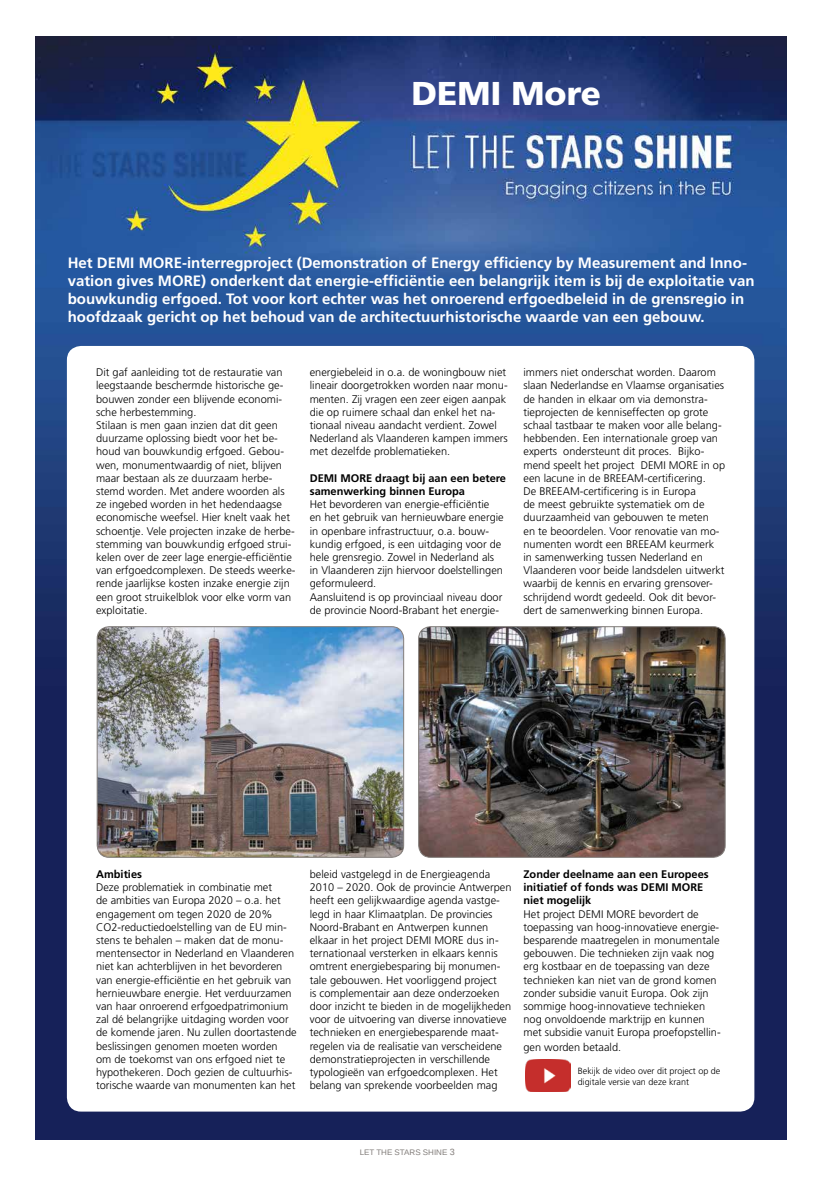
<style>
.page{position:relative;width:823px;height:1191px;background:#fff}
.page>*{position:absolute;margin:0;border:0;box-sizing:border-box;transform-origin:0 0}
.t1{font:900 33px "Frutiger";color:#fff}
.t2{font:700 15px/18px "Frutiger";color:#fff}
.t3{font:300 11px/13.2px "Frutiger";color:#000}
.t4{font:700 11px/13.2px "Frutiger";color:#000}
.t5{font:300 9px/10.8px "Frutiger";color:#000}
.t6{font:8px "Arimo";color:#827d7a}
.s1{font-size:9px}
.s2{font-family:"Arial";font-weight:700;font-size:9px;color:#fff}
</style>
<div class="page">
<img style="left:35px;top:36px;width:750px;height:1104px">
<div style="left:67px;top:346px;width:687px;height:765px;background:#fff;border-radius:14px"></div>
<img style="left:525px;top:1059px;width:45px;height:32px">
<img style="left:97px;top:626px;width:306px;height:231px">
<div style="left:97px;top:626px;width:307px;height:232px;border:1px solid #827d7a;border-radius:12px"></div>
<img style="left:418px;top:626px;width:306px;height:231px">
<div style="left:418px;top:626px;width:307px;height:232px;border:1px solid #827d7a;border-radius:12px"></div>
<h1 class="t1" style="left:411px;top:74px;width:191px">DEMI More</h1>
<p class="t2" style="left:68px;top:253px;width:688px">Het DEMI MORE-interregproject (Demonstration of Energy efficiency by Measurement and Inno&shy;vation gives MORE) onderkent dat energie-efficiëntie een belangrijk item is bij de exploitatie van bouwkundig erfgoed. Tot voor kort echter was het onroerend erfgoedbeleid in de grensregio in hoofdzaak gericht op het behoud van de architectuurhistorische waarde van een gebouw.</p>
<p class="t3" style="left:96px;top:366px;width:201px">Dit gaf aanleiding tot de restauratie van leegstaande beschermde historische ge&shy;bouwen zonder een blijvende economi&shy;sche herbestemming.<br>Stilaan is men gaan inzien dat dit geen duurzame oplossing biedt voor het be&shy;houd van bouwkundig erfgoed. Gebou&shy;wen, monumentwaardig of niet, blijven maar bestaan als ze duurzaam herbe&shy;stemd worden. Met andere woorden als ze ingebed worden in het hedendaagse economische weefsel. Hier knelt vaak het schoentje. Vele projecten inzake de herbe&shy;stemming van bouwkundig erfgoed strui&shy;kelen over de zeer lage energie-efficiëntie van erfgoedcomplexen. De steeds weerke&shy;rende jaarlijkse kosten inzake energie zijn een groot struikelblok voor elke vorm van exploitatie.</p>
<p class="t3" style="left:309px;top:366px;width:199px">energiebeleid in o.a. de woningbouw niet lineair doorgetrokken worden naar monu&shy;menten. Zij vragen een zeer eigen aanpak die op ruimere schaal dan enkel het na&shy;tionaal niveau aandacht verdient. Zowel Nederland als Vlaanderen kampen immers met dezelfde problematieken.</p>
<p class="t4" style="left:309px;top:471px;width:198px">DEMI MORE draagt bij aan een betere samenwerking binnen Europa</p>
<p class="t3" style="left:309px;top:498px;width:195px">Het bevorderen van energie-efficiëntie<br>en het gebruik van hernieuwbare energie in openbare infrastructuur, o.a. bouw&shy;kundig erfgoed, is een uitdaging voor de hele grensregio. Zowel in Nederland als in Vlaanderen zijn hiervoor doelstellingen geformuleerd.<br>Aansluitend is op provinciaal niveau door de provincie Noord-Brabant het energie-</p>
<p class="t3" style="left:523px;top:366px;width:203px">immers niet onderschat worden. Daarom slaan Nederlandse en Vlaamse organisaties de handen in elkaar om via demonstra&shy;tieprojecten de kenniseffecten op grote schaal tastbaar te maken voor alle belang&shy;hebbenden. Een internationale groep van experts ondersteunt dit proces. Bijko&shy;mend speelt het project DEMI MORE in op een lacune in de BREEAM-certificering.<br>De BREEAM-certificering is in Europa<br>de meest gebruikte systematiek om de duurzaamheid van gebouwen te meten<br>en te beoordelen. Voor renovatie van mo&shy;numenten wordt een BREEAM keurmerk in samenwerking tussen Nederland en Vlaanderen voor beide landsdelen uitwerkt waarbij de kennis en ervaring grensover&shy;schrijdend wordt gedeeld. Ook dit bevor&shy;dert de samenwerking binnen Europa.</p>
<p class="t4" style="left:96px;top:867px;width:47px">Ambities</p>
<p class="t3" style="left:96px;top:881px;width:202px">Deze problematiek in combinatie met<br>de ambities van Europa 2020 – o.a. het engagement om tegen 2020 de 20% CO2-reductiedoelstelling van de EU min&shy;stens te behalen – maken dat de monu&shy;mentensector in Nederland en Vlaanderen niet kan achterblijven in het bevorderen van energie-efficiëntie en het gebruik van hernieuwbare energie. Het verduurzamen van haar onroerend erfgoedpatrimonium zal dé belangrijke uitdaging worden voor de komende jaren. Nu zullen doortastende beslissingen genomen moeten worden<br>om de toekomst van ons erfgoed niet te hypothekeren. Doch gezien de cultuurhis&shy;torische waarde van monumenten kan het</p>
<p class="t3" style="left:309px;top:867px;width:203px">beleid vastgelegd in de Energieagenda 2010 – 2020. Ook de provincie Antwerpen heeft een gelijkwaardige agenda vastge&shy;legd in haar Klimaatplan. De provincies Noord-Brabant en Antwerpen kunnen elkaar in het project DEMI MORE dus in&shy;ternationaal versterken in elkaars kennis omtrent energiebesparing bij monumen&shy;tale gebouwen. Het voorliggend project<br>is complementair aan deze onderzoeken door inzicht te bieden in de mogelijkheden voor de uitvoering van diverse innovatieve technieken en energiebesparende maat&shy;regelen via de realisatie van verscheidene demonstratieprojecten in verschillende typologieën van erfgoedcomplexen. Het belang van sprekende voorbeelden mag</p>
<p class="t4" style="left:523px;top:867px;width:187px">Zonder deelname aan een Europees initiatief of fonds was DEMI MORE niet mogelijk</p>
<p class="t3" style="left:523px;top:907px;width:199px">Het project DEMI MORE bevordert de toepassing van hoog-innovatieve energie&shy;besparende maatregelen in monumentale gebouwen. Die technieken zijn vaak nog erg kostbaar en de toepassing van deze technieken kan niet van de grond komen zonder subsidie vanuit Europa. Ook zijn sommige hoog-innovatieve technieken nog onvoldoende marktrijp en kunnen met subsidie vanuit Europa proefopstellin-</p>
<p class="t3" style="left:523px;top:1040px;width:99px">gen worden betaald.</p>
<p class="t5" style="left:577px;top:1065px;width:144px">Bekijk de video over dit project op de digitale versie van deze krant</p>
<p class="t6" style="left:359px;top:1147px;width:104px">LET THE STARS SHINE <span class="s1">3</span> <span class="s2">3</span></p>
</div>
